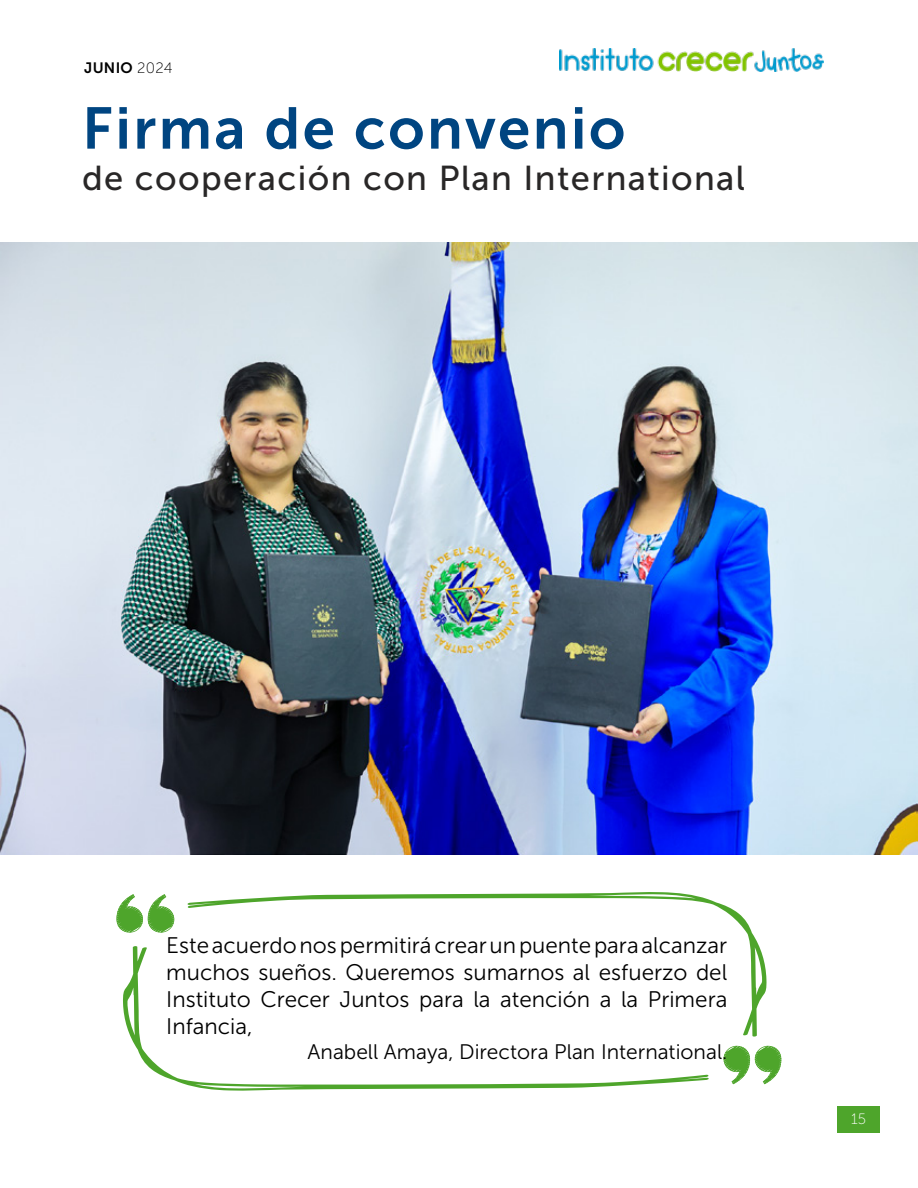
<style>
.page{position:relative;width:918px;height:1188px;background:#fff}
.page>*{position:absolute;margin:0;border:0;box-sizing:border-box;transform-origin:0 0}
.t1{font:58.5px "Museo Sans 700";letter-spacing:.04em;color:#004581}
.t2{font:34.5px "Museo Sans 500";letter-spacing:.04em;color:#292727}
.t3{font:22.5px/27px "Museo Sans 300";color:#000;text-align:justify}
.t4{font:21px "Museo Sans 300";color:#000}
.t5{font:15px "Museo Sans 700";letter-spacing:.02em;color:#000}
.t6{font:15px "Museo Sans 100";color:#fff}
.s1{font-family:"Museo Sans 100"}
</style>
<div class="page">
<div style="left:837px;top:1106px;width:43px;height:27px;background:#4ea52b"></div>
<img style="left:560px;top:49px;width:263px;height:22px">
<img style="left:0;top:242px;width:918px;height:612px">
<svg style="left:116px;top:894px;width:59px;height:39px"></svg>
<svg style="left:723px;top:1046px;width:59px;height:38px"></svg>
<svg style="left:123px;top:946px;width:586px;height:145px"></svg>
<svg style="left:187px;top:892px;width:580px;height:145px"></svg>
<p class="t5" style="left:84px;top:59px;width:90px">JUNIO <span class="s1">2024</span></p>
<h1 class="t1" style="left:82px;top:96px;width:545px">Firma de convenio</h1>
<h2 class="t2" style="left:82px;top:159px;width:664px">de cooperación con Plan International</h2>
<p class="t3" style="left:166px;top:932px;width:563px">Este acuerdo nos permitirá crear un puente para alcanzar muchos sueños. Queremos sumarnos al esfuerzo del Instituto Crecer Juntos para la atención a la Primera Infancia,</p>
<p class="t4" style="left:308px;top:1041px;width:421px">Anabell Amaya, Directora Plan International.</p>
<p class="t6" style="left:851px;top:1111px;width:16px">15</p>
</div>
